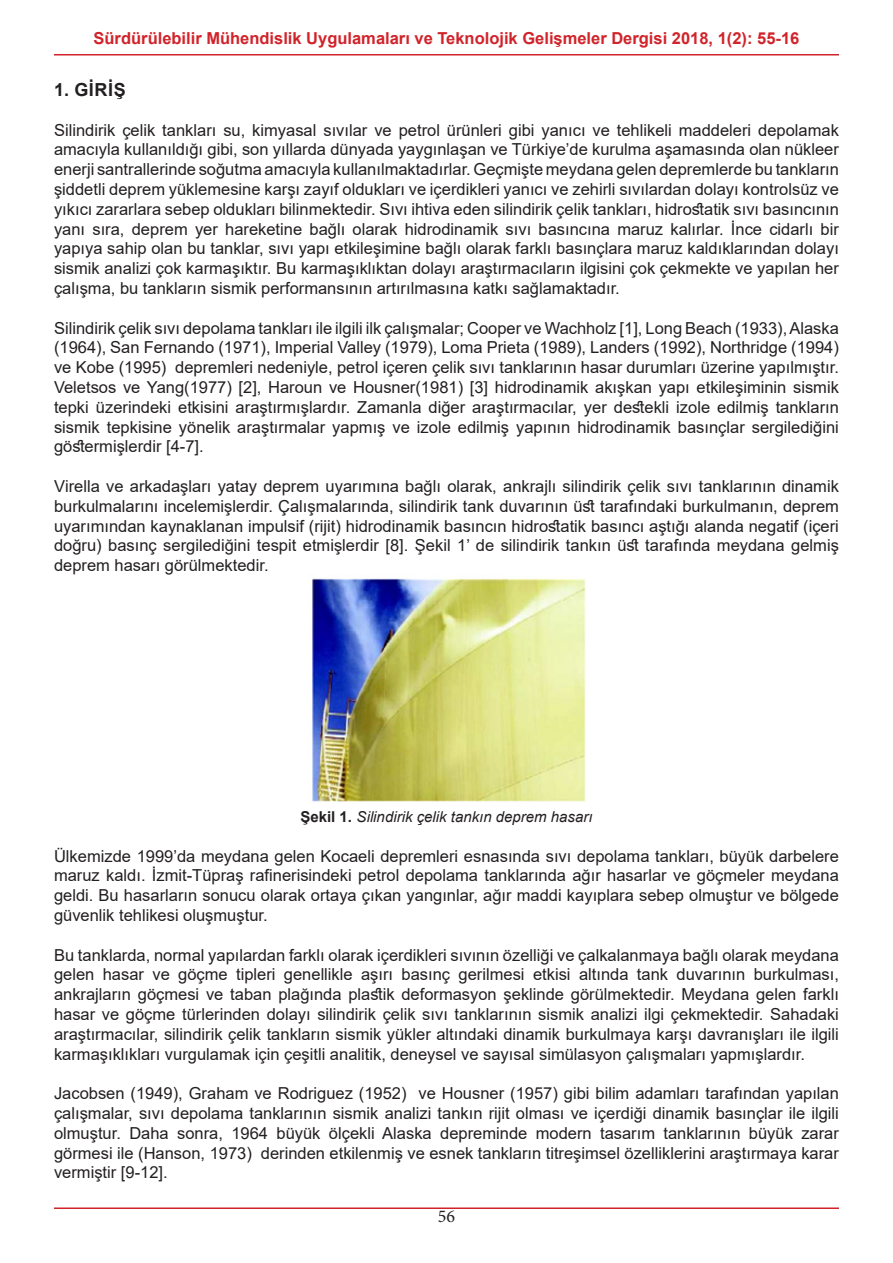
<style>
.page{position:relative;width:893px;height:1263px;background:#fff}
.page>*{position:absolute;margin:0;border:0;box-sizing:border-box;transform-origin:0 0}
.t1{font:700 18px "Arial";color:#231f20}
.t2{font:18px "Minion Pro";color:#231f20}
.t3{font:16.5px/19.8px "Arial";color:#231f20;text-align:justify}
.t4{font:700 16.5px "Arial";color:#d1232a}
.t5{font:italic 15px "Arial";color:#231f20}
.s1{font-weight:700;font-style:normal}
</style>
<div class="page">
<hr style="left:54px;top:54px;width:785px;height:2px;background:#d1232a">
<hr style="left:54px;top:1207px;width:785px;height:2px;background:#d1232a">
<img style="left:312px;top:578px;width:274px;height:224px">
<p class="t4" style="left:94px;top:26px;width:707px">Sürdürülebilir Mühendislik Uygulamaları ve Teknolojik Gelişmeler Dergisi 2018, 1(2): 55-16</p>
<p class="t1" style="left:54px;top:77px;width:73px">1. GIRIŞ</p>
<p class="t3" style="left:54px;top:120px;width:786px">Silindirik çelik tankları su, kimyasal sıvılar ve petrol ürünleri gibi yanıcı ve tehlikeli maddeleri depolamak amacıyla kullanıldığı gibi, son yıllarda dünyada yaygınlaşan ve Türkiye’de kurulma aşamasında olan nükleer enerji santrallerinde soğutma amacıyla kullanılmaktadırlar. Geçmişte meydana gelen depremlerde bu tankların şiddetli deprem yüklemesine karşı zayıf oldukları ve içerdikleri yanıcı ve zehirli sıvılardan dolayı kontrolsüz ve yıkıcı zararlara sebep oldukları bilinmektedir. Sıvı ihtiva eden silindirik çelik tankları, hidrostatik sıvı basıncının yanı sıra, deprem yer hareketine bağlı olarak hidrodinamik sıvı basıncına maruz kalırlar. İnce cidarlı bir yapıya sahip olan bu tanklar, sıvı yapı etkileşimine bağlı olarak farklı basınçlara maruz kaldıklarından dolayı sismik analizi çok karmaşıktır. Bu karmaşıklıktan dolayı araştırmacıların ilgisini çok çekmekte ve yapılan her çalışma, bu tankların sismik performansının artırılmasına katkı sağlamaktadır.</p>
<p class="t3" style="left:54px;top:318px;width:786px">Silindirik çelik sıvı depolama tankları ile ilgili ilk çalışmalar; Cooper ve Wachholz [1], Long Beach (1933), Alaska (1964), San Fernando (1971), Imperial Valley (1979), Loma Prieta (1989), Landers (1992), Northridge (1994) ve Kobe (1995) depremleri nedeniyle, petrol içeren çelik sıvı tanklarının hasar durumları üzerine yapılmıştır.<br>Veletsos ve Yang(1977) [2], Haroun ve Housner(1981) [3] hidrodinamik akışkan yapı etkileşiminin sismik tepki üzerindeki etkisini araştırmışlardır. Zamanla diğer araştırmacılar, yer destekli izole edilmiş tankların sismik tepkisine yönelik araştırmalar yapmış ve izole edilmiş yapının hidrodinamik basınçlar sergilediğini göstermişlerdir [4-7].</p>
<p class="t3" style="left:54px;top:476px;width:786px">Virella ve arkadaşları yatay deprem uyarımına bağlı olarak, ankrajlı silindirik çelik sıvı tanklarının dinamik burkulmalarını incelemişlerdir. Çalışmalarında, silindirik tank duvarının üst tarafındaki burkulmanın, deprem uyarımından kaynaklanan impulsif (rijit) hidrodinamik basıncın hidrostatik basıncı aştığı alanda negatif (içeri doğru) basınç sergilediğini tespit etmişlerdir [8]. Şekil 1’ de silindirik tankın üst tarafında meydana gelmiş deprem hasarı görülmektedir.</p>
<p class="t5" style="left:300px;top:807px;width:294px"><span class="s1">Şekil 1.</span> Silindirik çelik tankın deprem hasarı</p>
<p class="t3" style="left:54px;top:846px;width:786px">Ülkemizde 1999’da meydana gelen Kocaeli depremleri esnasında sıvı depolama tankları, büyük darbelere maruz kaldı. İzmit-Tüpraş rafinerisindeki petrol depolama tanklarında ağır hasarlar ve göçmeler meydana geldi. Bu hasarların sonucu olarak ortaya çıkan yangınlar, ağır maddi kayıplara sebep olmuştur ve bölgede güvenlik tehlikesi oluşmuştur.</p>
<p class="t3" style="left:54px;top:945px;width:786px">Bu tanklarda, normal yapılardan farklı olarak içerdikleri sıvının özelliği ve çalkalanmaya bağlı olarak meydana gelen hasar ve göçme tipleri genellikle aşırı basınç gerilmesi etkisi altında tank duvarının burkulması, ankrajların göçmesi ve taban plağında plastik deformasyon şeklinde görülmektedir. Meydana gelen farklı hasar ve göçme türlerinden dolayı silindirik çelik sıvı tanklarının sismik analizi ilgi çekmektedir. Sahadaki araştırmacılar, silindirik çelik tankların sismik yükler altındaki dinamik burkulmaya karşı davranışları ile ilgili karmaşıklıkları vurgulamak için çeşitli analitik, deneysel ve sayısal simülasyon çalışmaları yapmışlardır.</p>
<p class="t3" style="left:54px;top:1083px;width:786px">Jacobsen (1949), Graham ve Rodriguez (1952) ve Housner (1957) gibi bilim adamları tarafından yapılan çalışmalar, sıvı depolama tanklarının sismik analizi tankın rijit olması ve içerdiği dinamik basınçlar ile ilgili olmuştur. Daha sonra, 1964 büyük ölçekli Alaska depreminde modern tasarım tanklarının büyük zarar görmesi ile (Hanson, 1973) derinden etkilenmiş ve esnek tankların titreşimsel özelliklerini araştırmaya karar vermiştir [9-12].</p>
<p class="t2" style="left:438px;top:1204px;width:19px">56</p>
</div>
